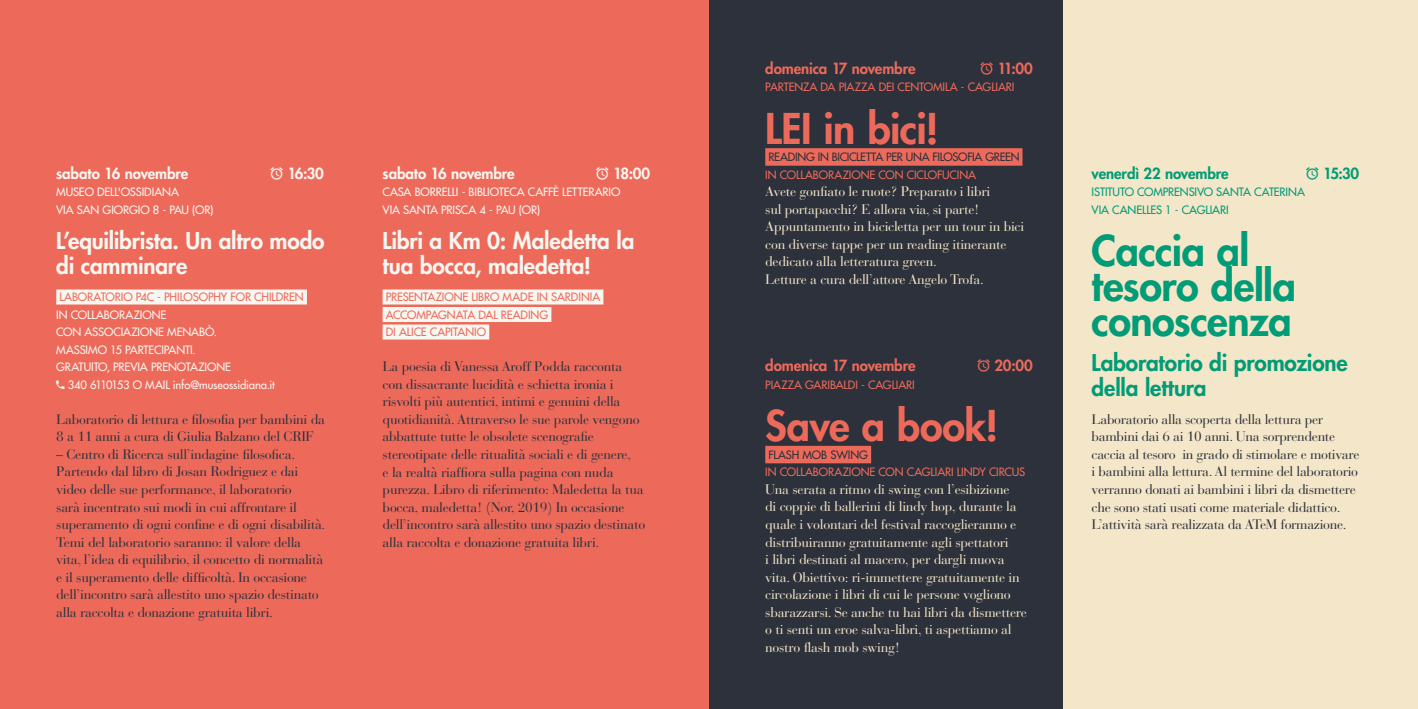
<style>
.page{position:relative;width:1418px;height:709px;background:#fff}
.page>*{position:absolute;margin:0;border:0;box-sizing:border-box;transform-origin:0 0}
.t1{font:800 41.25px/35px "Futura Std";letter-spacing:-.015em;color:#009b77}
.t2{font:800 41.25px "Futura Std";letter-spacing:-.01em;color:#ed6a5b}
.t3{font:800 22.5px/25px "Futura Std";letter-spacing:-.01em;color:#f7f7f2}
.t4{font:800 22.5px/25px "Futura Std";letter-spacing:-.005em;color:#009b77}
.t5{font:800 15px "Futura Std";letter-spacing:-.005em;color:#ed6a5b}
.t6{font:800 15px "Futura Std";letter-spacing:-.005em;color:#f7f7f2}
.t7{font:800 15px "Futura Std";letter-spacing:-.005em;color:#009b77}
.t8{font:13.75px/17.5px "Bauer Bodoni Std";letter-spacing:-.02em;color:#2c313b}
.t9{font:13.75px/17.5px "Bauer Bodoni Std";letter-spacing:-.02em;color:#f4e6c8}
.t10{font:500 11.25px/17.5px "Futura Std";letter-spacing:-.005em;color:#ed6a5b}
.t11{font:500 11.25px/17.5px "Futura Std";letter-spacing:-.01em;color:#f7f7f2}
.t12{font:500 11.25px/17.5px "Futura Std";letter-spacing:-.01em;color:#009b77}
.t13{font:500 11.25px "Futura Std";letter-spacing:-.02em;color:#2c313b}
</style>
<div class="page">
<div style="left:0;top:0;width:709px;height:709px;background:#ed6a5b"></div>
<div style="left:709px;top:0;width:354px;height:709px;background:#2c313b"></div>
<div style="left:1063px;top:0;width:354px;height:709px;background:#f4e6c8"></div>
<div style="left:56px;top:289px;width:251px;height:15px;background:#f7f7f2"></div>
<div style="left:382px;top:289px;width:221px;height:15px;background:#f7f7f2"></div>
<div style="left:382px;top:307px;width:169px;height:15px;background:#f7f7f2"></div>
<div style="left:382px;top:324px;width:107px;height:15px;background:#f7f7f2"></div>
<div style="left:765px;top:148px;width:257px;height:18px;background:#ed6a5b"></div>
<div style="left:765px;top:446px;width:106px;height:17px;background:#ed6a5b"></div>
<p class="t6" style="left:56px;top:164px;width:134px">sabato 16 novembre</p>
<p class="t6" style="left:270px;top:164px;width:55px">▼ 16:30</p>
<p class="t11" style="left:56px;top:183px;width:159px">MUSEO DELL'OSSIDIANA<br>VIA SAN GIORGIO 8 - PAU (OR)</p>
<h2 class="t3" style="left:56px;top:228px;width:270px">L’equilibrista. Un altro modo di camminare</h2>
<p class="t10" style="left:59px;top:288px;width:246px">LABORATORIO P4C - PHILOSOPHY FOR CHILDREN</p>
<p class="t11" style="left:56px;top:306px;width:112px">IN COLLABORAZIONE</p>
<p class="t11" style="left:56px;top:323px;width:162px">CON ASSOCIAZIONE MENABÒ.</p>
<p class="t11" style="left:56px;top:341px;width:141px">MASSIMO 15 PARTECIPANTI.</p>
<p class="t11" style="left:56px;top:358px;width:176px">GRATUITO, PREVIA PRENOTAZIONE</p>
<p class="t11" style="left:68px;top:376px;width:208px">340 6110153 O MAIL info@museossidiana.it</p>
<p class="t8" style="left:56px;top:410px;width:270px">Laboratorio di lettura e filosofia per bambini da<br>8 a 11 anni a cura di Giulia Balzano del CRIF</p>
<p class="t8" style="left:56px;top:445px;width:271px">– Centro di Ricerca sull’indagine filosofica.<br>Partendo dal libro di Josan Rodriguez e dai video delle sue performance, il laboratorio<br>sarà incentrato sui modi in cui affrontare il superamento di ogni confine e di ogni disabilità.<br>Temi del laboratorio saranno: il valore della vita, l’idea di equilibrio, il concetto di normalità e il superamento delle difficoltà. In occasione dell’incontro sarà allestito uno spazio destinato alla raccolta e donazione gratuita libri.</p>
<p class="t6" style="left:382px;top:164px;width:134px">sabato 16 novembre</p>
<p class="t6" style="left:596px;top:164px;width:56px">▼ 18:00</p>
<p class="t11" style="left:382px;top:183px;width:239px">CASA BORRELLI - BIBLIOTECA CAFFÈ LETTERARIO<br>VIA SANTA PRISCA 4 - PAU (OR)</p>
<h2 class="t3" style="left:382px;top:228px;width:253px">Libri a Km 0: Maledetta la tua bocca, maledetta!</h2>
<p class="t10" style="left:386px;top:288px;width:216px">PRESENTAZIONE LIBRO MADE IN SARDINIA<br>ACCOMPAGNATA DAL READING<br>DI ALICE CAPITANIO</p>
<p class="t8" style="left:382px;top:358px;width:264px">La poesia di Vanessa Aroff Podda racconta con dissacrante lucidità e schietta ironia i risvolti più autentici, intimi e genuini della quotidianità. Attraverso le sue parole vengono abbattute tutte le obsolete scenografie stereotipate delle ritualità sociali e di genere,<br>e la realtà riaffiora sulla pagina con nuda purezza. Libro di riferimento: Maledetta la tua bocca, maledetta! (Nor, 2019) In occasione dell’incontro sarà allestito uno spazio destinato alla raccolta e donazione gratuita libri.</p>
<p class="t5" style="left:765px;top:59px;width:152px">domenica 17 novembre</p>
<p class="t5" style="left:980px;top:59px;width:54px">▼ 11:00</p>
<p class="t10" style="left:765px;top:78px;width:251px">PARTENZA DA PIAZZA DEI CENTOMILA - CAGLIARI</p>
<h1 class="t2" style="left:765px;top:102px;width:175px">LEI in bici!</h1>
<p class="t13" style="left:768px;top:150px;width:252px">READING IN BICICLETTA PER UNA FILOSOFIA GREEN</p>
<p class="t10" style="left:765px;top:166px;width:212px">IN COLLABORAZIONE CON CICLOFUCINA</p>
<p class="t9" style="left:765px;top:183px;width:260px">Avete gonfiato le ruote? Preparato i libri<br>sul portapacchi? E allora via, si parte!<br>Appuntamento in bicicletta per un tour in bici con diverse tappe per un reading itinerante dedicato alla letteratura green.<br>Letture a cura dell’attore Angelo Trofa.</p>
<p class="t5" style="left:765px;top:356px;width:152px">domenica 17 novembre</p>
<p class="t5" style="left:977px;top:356px;width:57px">▼ 20:00</p>
<p class="t10" style="left:765px;top:376px;width:151px">PIAZZA GARIBALDI - CAGLIARI</p>
<h1 class="t2" style="left:765px;top:400px;width:235px">Save a book!</h1>
<p class="t13" style="left:768px;top:448px;width:101px">FLASH MOB SWING</p>
<p class="t10" style="left:765px;top:463px;width:261px">IN COLLABORAZIONE CON CAGLIARI LINDY CIRCUS</p>
<p class="t9" style="left:765px;top:480px;width:263px">Una serata a ritmo di swing con l’esibizione<br>di coppie di ballerini di lindy hop, durante la quale i volontari del festival raccoglieranno e distribuiranno gratuitamente agli spettatori<br>i libri destinati al macero, per dargli nuova vita. Obiettivo: ri-immettere gratuitamente in circolazione i libri di cui le persone vogliono sbarazzarsi. Se anche tu hai libri da dismettere o ti senti un eroe salva-libri, ti aspettiamo al nostro flash mob swing!</p>
<p class="t7" style="left:1091px;top:164px;width:139px">venerdì 22 novembre</p>
<p class="t7" style="left:1306px;top:164px;width:55px">▼ 15:30</p>
<p class="t12" style="left:1091px;top:183px;width:215px">ISTITUTO COMPRENSIVO SANTA CATERINA<br>VIA CANELLES 1 - CAGLIARI</p>
<h1 class="t1" style="left:1091px;top:234px;width:206px">Caccia al tesoro della conoscenza</h1>
<h2 class="t4" style="left:1091px;top:350px;width:258px">Laboratorio di promozione della lettura</h2>
<p class="t8" style="left:1091px;top:410px;width:269px">Laboratorio alla scoperta della lettura per bambini dai 6 ai 10 anni. Una sorprendente caccia al tesoro in grado di stimolare e motivare i bambini alla lettura. Al termine del laboratorio verranno donati ai bambini i libri da dismettere che sono stati usati come materiale didattico.<br>L’attività sarà realizzata da ATeM formazione.</p>
</div>
